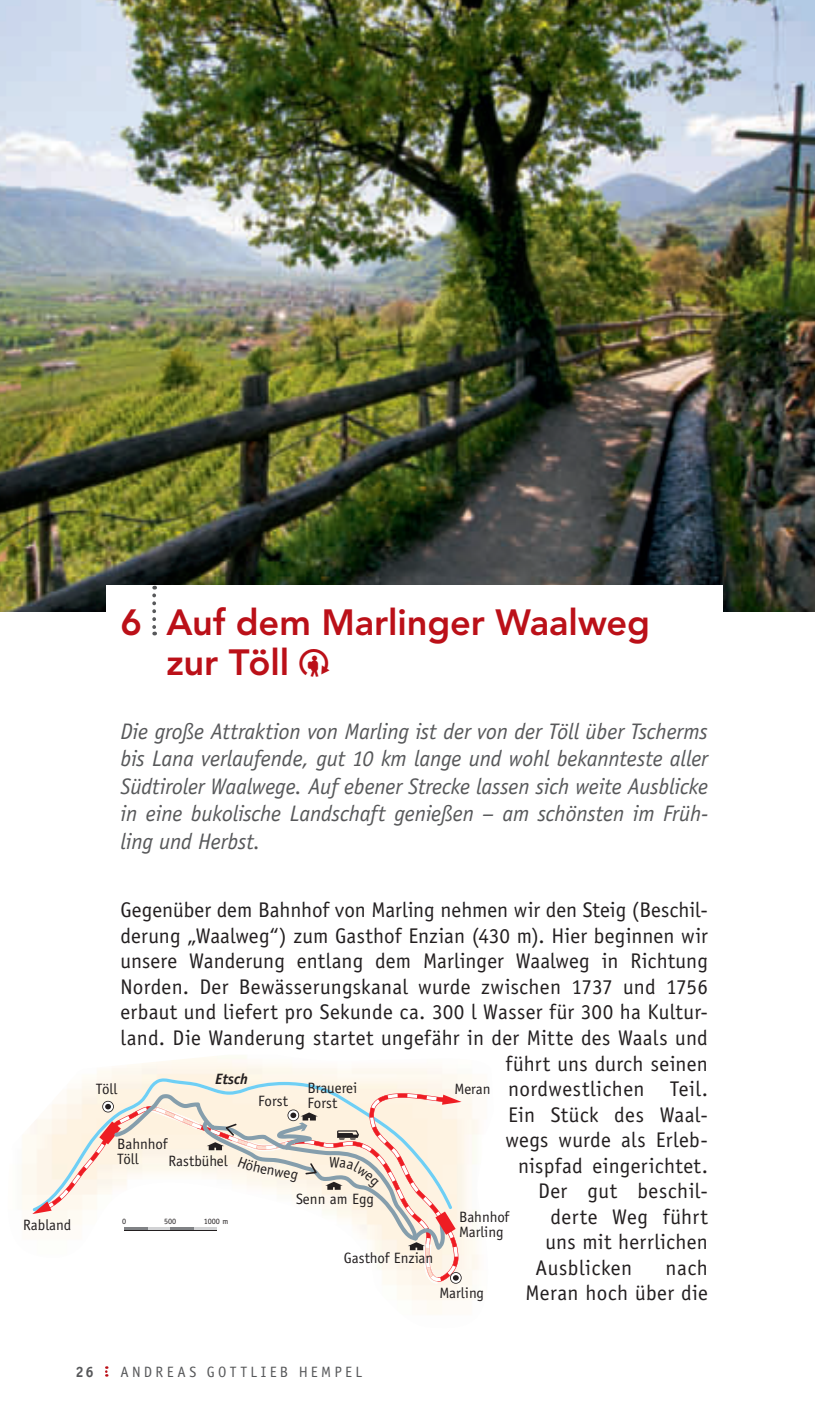
<style>
.page{position:relative;width:815px;height:1418px;background:#fff}
.page>*{position:absolute;margin:0;border:0;box-sizing:border-box;transform-origin:0 0}
.t1{font:800 36.25px/40px "Dtbdrb Avenir LT Std";letter-spacing:-.005em;color:#bb1018}
.t2{font:italic 22.5px/27.5px "Xwmvgv Officina Sans Std";letter-spacing:-.005em;color:#57585a;text-align:justify}
.t3{font:21.25px/25.5px "Sxkxkl Officina Sans Std";letter-spacing:.01em;color:#231f20;text-align:right}
.t4{font:15px/15px "Sxkxkl Officina Sans Std";color:#231f20}
.t5{font:15px "Yfwktj Officina Sans Std";letter-spacing:.22em;color:#57585a}
.t6{font:italic 700 15px "Qgxlsv Officina Sans Std";color:#231f20}
.t7{font:700 15px "Psgkbp Officina Sans Std";color:#57585a}
.t8{font:8px "Xbcpnl Officina Sans";color:#231f20}
</style>
<div class="page">
<img style="left:0;top:0;width:815px;height:611px">
<div style="left:106px;top:586px;width:617px;height:51px;background:#fff"></div>
<img style="left:22px;top:1055px;width:457px;height:259px">
<svg style="left:33px;top:1078px;width:419px;height:123px;fill:#fef5eb"></svg>
<svg style="left:47px;top:1097px;width:52px;height:184px"></svg>
<svg style="left:32px;top:1201px;width:20px;height:13px"></svg>
<svg style="left:105px;top:1366px;width:3px;height:10px"></svg>
<svg style="left:152px;top:595px;width:4px;height:40px"></svg>
<svg style="left:99px;top:1094px;width:363px;height:189px"></svg>
<h1 class="t1" style="left:166px;top:603px;width:485px;text-indent:-46px">6 Auf dem Marlinger Waalweg zur Töll</h1>
<p class="t4" style="left:23px;top:1216px;width:50px">Rabland</p>
<p class="t2" style="left:120px;top:717px;width:589px">Die große Attraktion von Marling ist der von der Töll über Tscherms bis Lana verlaufende, gut 10 km lange und wohl bekannteste aller Südtiroler Waalwege. Auf ebener Strecke lassen sich weite Ausblicke in eine bukolische Landschaft genießen – am schönsten im Früh&shy;ling und Herbst.</p>
<p class="t3" style="left:120px;top:897px;width:589px">Gegenüber dem Bahnhof von Marling nehmen wir den Steig (Beschil-</p>
<p class="t3" style="left:120px;top:923px;width:589px">derung „Waalweg“) zum Gasthof Enzian (430 m). Hier beginnen wir</p>
<p class="t3" style="left:120px;top:948px;width:589px">unsere Wanderung entlang dem Marlinger Waalweg in Richtung</p>
<p class="t3" style="left:120px;top:974px;width:589px">Norden. Der Bewässerungskanal wurde zwischen 1737 und 1756</p>
<p class="t3" style="left:120px;top:999px;width:589px">erbaut und liefert pro Sekunde ca. 300 l Wasser für 300 ha Kultur-</p>
<p class="t3" style="left:120px;top:1025px;width:589px">land. Die Wanderung startet ungefähr in der Mitte des Waals und</p>
<p class="t3" style="left:505px;top:1050px;width:204px">führt uns durch seinen</p>
<p class="t3" style="left:508px;top:1076px;width:201px">nordwestlichen Teil.</p>
<p class="t3" style="left:508px;top:1101px;width:202px">Ein Stück des Waal-</p>
<p class="t3" style="left:506px;top:1127px;width:204px">wegs wurde als Erleb-</p>
<p class="t3" style="left:518px;top:1152px;width:191px">nispfad eingerichtet.</p>
<p class="t3" style="left:538px;top:1178px;width:172px">Der gut beschil-</p>
<p class="t3" style="left:550px;top:1203px;width:159px">derte Weg führt</p>
<p class="t3" style="left:545px;top:1229px;width:164px">uns mit herrlichen</p>
<p class="t3" style="left:535px;top:1254px;width:98px">Ausblicken</p>
<p class="t6" style="left:215px;top:1069px;width:34px">Etsch</p>
<p class="t4" style="left:308px;top:1080px;width:51px">Brauerei<br>Forst</p>
<p class="t4" style="left:96px;top:1081px;width:23px">Töll</p>
<p class="t4" style="left:455px;top:1081px;width:37px">Meran</p>
<p class="t4" style="left:258px;top:1092px;width:31px">Forst</p>
<p class="t4" style="left:117px;top:1136px;width:52px">Bahnhof<br>Töll</p>
<p class="t4" style="left:168px;top:1153px;width:61px">Rastbühel</p>
<p class="t4" style="left:296px;top:1191px;width:80px">Senn am Egg</p>
<p class="t4" style="left:459px;top:1209px;width:52px">Bahnhof<br>Marling</p>
<p class="t8" style="left:122px;top:1216px;width:6px">0</p>
<p class="t8" style="left:164px;top:1216px;width:14px">500</p>
<p class="t8" style="left:204px;top:1216px;width:26px">1000 m</p>
<p class="t4" style="left:344px;top:1249px;width:91px">Gasthof Enzian</p>
<p class="t3" style="left:525px;top:1254px;width:184px">nach<br>Meran hoch über die</p>
<p class="t4" style="left:440px;top:1285px;width:46px">Marling</p>
<p class="t7" style="left:76px;top:1362px;width:20px">26</p>
<p class="t5" style="left:120px;top:1362px;width:243px">ANDREAS GOTTLIEB HEMPEL</p>
</div>
